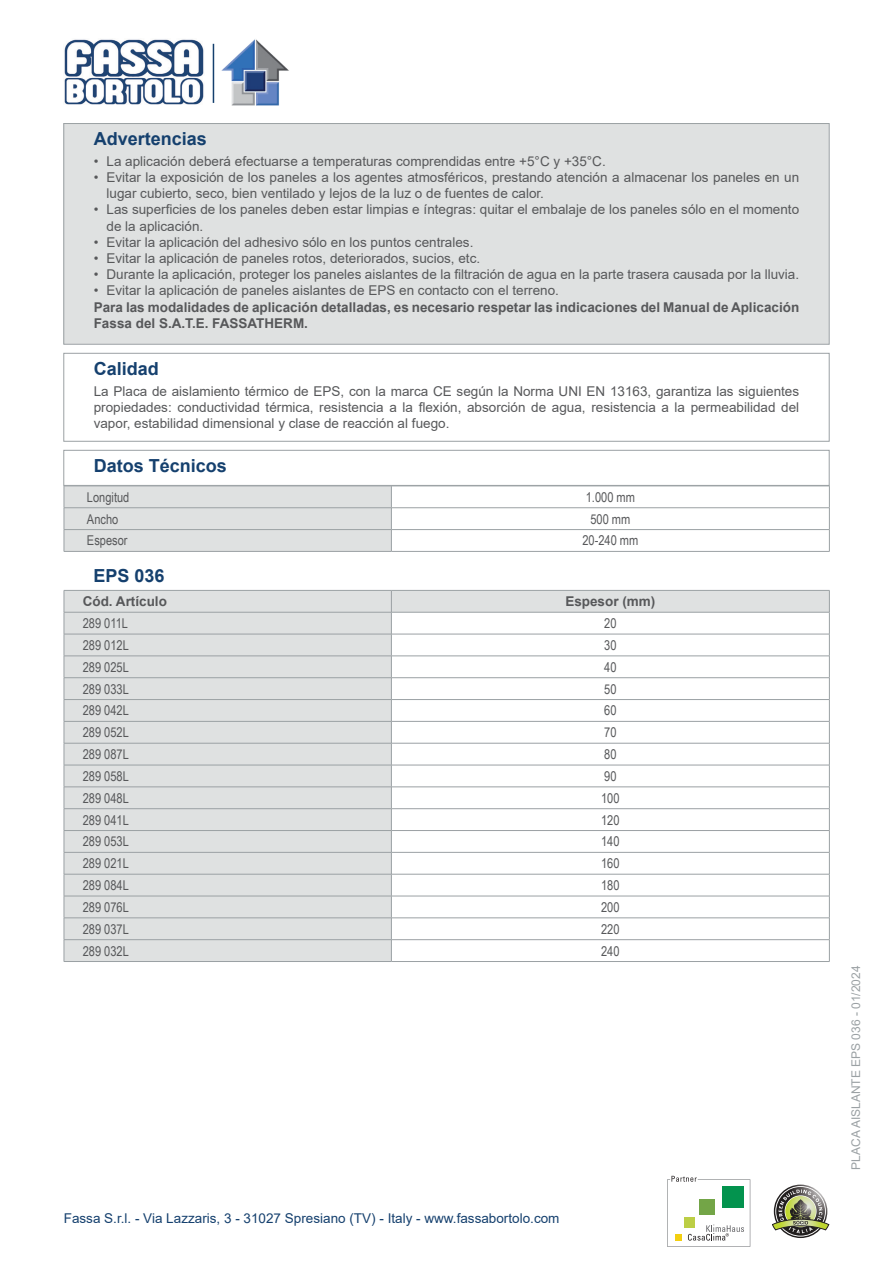
<style>
.page{position:relative;width:893px;height:1263px;background:#fff}
.page>*{position:absolute;margin:0;border:0;box-sizing:border-box;transform-origin:0 0}
.Titolo{font:700 18px "Arial";color:#15406e}
.Qualita{font:13.5px/16.2px "Arial";color:#57585a}
.normale_sx{font:13.5px "Arial Narrow";color:#57585a}
.Note{font:700 13.5px/16.2px "Arial";color:#57585a}
.t1{font:13.5px "Arial";color:#15406e}
.normale_centrato{font:13.5px "Arial Narrow";color:#57585a}
.grassetto_sx{font:700 13.5px "Arial";color:#57585a}
.grassetto_centrato{font:700 13.5px "Arial";color:#57585a}
.t2{font:12px "Arial";color:#9ba1a4}
</style>
<div class="page">
<div style="left:64px;top:124px;width:765px;height:220px;background:#dfe1e1"></div>
<div style="left:64px;top:123px;width:765px;height:221px;border:1px solid #9ba1a4"></div>
<div style="left:64px;top:353px;width:765px;height:88px;border:1px solid #9ba1a4"></div>
<div style="left:64px;top:450px;width:765px;height:36px;border:1px solid #9ba1a4"></div>
<hr style="left:391px;top:486px;width:439px;height:1px;background:#9ba1a4">
<hr style="left:391px;top:507px;width:439px;height:1px;background:#9ba1a4">
<hr style="left:64px;top:551px;width:327px;height:1px;background:#9ba1a4">
<hr style="left:391px;top:529px;width:439px;height:1px;background:#9ba1a4">
<div style="left:64px;top:486px;width:328px;height:65px;background:#dfe1e1"></div>
<svg style="left:829px;top:486px;width:1px;height:65px"></svg>
<hr style="left:391px;top:551px;width:439px;height:1px;background:#9ba1a4">
<svg style="left:65px;top:591px;width:764px;height:370px"></svg>
<hr style="left:64px;top:590px;width:327px;height:1px;background:#9ba1a4">
<hr style="left:64px;top:612px;width:327px;height:1px;background:#9ba1a4">
<hr style="left:391px;top:590px;width:439px;height:1px;background:#9ba1a4">
<hr style="left:391px;top:612px;width:439px;height:1px;background:#9ba1a4">
<hr style="left:64px;top:634px;width:327px;height:1px;background:#9ba1a4">
<hr style="left:391px;top:634px;width:439px;height:1px;background:#9ba1a4">
<hr style="left:64px;top:656px;width:327px;height:1px;background:#9ba1a4">
<hr style="left:391px;top:656px;width:439px;height:1px;background:#9ba1a4">
<hr style="left:64px;top:677px;width:327px;height:1px;background:#9ba1a4">
<hr style="left:391px;top:677px;width:439px;height:1px;background:#9ba1a4">
<hr style="left:64px;top:699px;width:327px;height:1px;background:#9ba1a4">
<hr style="left:391px;top:699px;width:439px;height:1px;background:#9ba1a4">
<hr style="left:64px;top:721px;width:327px;height:1px;background:#9ba1a4">
<hr style="left:391px;top:721px;width:439px;height:1px;background:#9ba1a4">
<hr style="left:64px;top:743px;width:327px;height:1px;background:#9ba1a4">
<hr style="left:391px;top:743px;width:439px;height:1px;background:#9ba1a4">
<hr style="left:64px;top:765px;width:327px;height:1px;background:#9ba1a4">
<hr style="left:391px;top:765px;width:439px;height:1px;background:#9ba1a4">
<hr style="left:64px;top:787px;width:327px;height:1px;background:#9ba1a4">
<hr style="left:391px;top:787px;width:439px;height:1px;background:#9ba1a4">
<hr style="left:64px;top:808px;width:327px;height:1px;background:#9ba1a4">
<hr style="left:391px;top:808px;width:439px;height:1px;background:#9ba1a4">
<hr style="left:64px;top:830px;width:327px;height:1px;background:#9ba1a4">
<hr style="left:391px;top:830px;width:439px;height:1px;background:#9ba1a4">
<hr style="left:64px;top:852px;width:327px;height:1px;background:#9ba1a4">
<hr style="left:391px;top:852px;width:439px;height:1px;background:#9ba1a4">
<hr style="left:64px;top:874px;width:327px;height:1px;background:#9ba1a4">
<hr style="left:391px;top:874px;width:439px;height:1px;background:#9ba1a4">
<hr style="left:64px;top:896px;width:327px;height:1px;background:#9ba1a4">
<hr style="left:391px;top:896px;width:439px;height:1px;background:#9ba1a4">
<hr style="left:64px;top:917px;width:327px;height:1px;background:#9ba1a4">
<hr style="left:391px;top:917px;width:439px;height:1px;background:#9ba1a4">
<hr style="left:64px;top:939px;width:327px;height:1px;background:#9ba1a4">
<svg style="left:64px;top:591px;width:1px;height:370px"></svg>
<hr style="left:64px;top:961px;width:327px;height:1px;background:#9ba1a4">
<hr style="left:391px;top:939px;width:439px;height:1px;background:#9ba1a4">
<svg style="left:391px;top:591px;width:1px;height:370px"></svg>
<svg style="left:829px;top:591px;width:1px;height:370px"></svg>
<hr style="left:391px;top:961px;width:439px;height:1px;background:#9ba1a4">
<svg style="left:667px;top:1176px;width:83px;height:71px"></svg>
<svg style="left:772px;top:1186px;width:57px;height:50px"></svg>
<img style="left:64px;top:39px;width:140px;height:66px">
<hr style="left:213px;top:44px;width:1px;height:59px;background:#15406e">
<img style="left:221px;top:39px;width:68px;height:67px">
<p class="Titolo" style="left:94px;top:126px;width:115px">Advertencias</p>
<p class="Qualita" style="left:94px;top:153px;width:514px">• La aplicación deberá efectuarse a temperaturas comprendidas entre +5°C y +35°C.</p>
<p class="Qualita" style="left:106px;top:169px;width:694px;text-indent:-13px">• Evitar la exposición de los paneles a los agentes atmosféricos, prestando atención a almacenar los paneles en un lugar cubierto, seco, bien ventilado y lejos de la luz o de fuentes de calor.</p>
<p class="Qualita" style="left:106px;top:201px;width:694px;text-indent:-13px">• Las superficies de los paneles deben estar limpias e íntegras: quitar el embalaje de los paneles sólo en el momento de la aplicación.</p>
<p class="Qualita" style="left:94px;top:234px;width:381px">• Evitar la aplicación del adhesivo sólo en los puntos centrales.</p>
<p class="Qualita" style="left:94px;top:250px;width:388px">• Evitar la aplicación de paneles rotos, deteriorados, sucios, etc.</p>
<p class="Qualita" style="left:94px;top:266px;width:707px">• Durante la aplicación, proteger los paneles aislantes de la filtración de agua en la parte trasera causada por la lluvia.</p>
<p class="Qualita" style="left:94px;top:282px;width:467px">• Evitar la aplicación de paneles aislantes de EPS en contacto con el terreno.</p>
<p class="Note" style="left:94px;top:299px;width:707px">Para las modalidades de aplicación detalladas, es necesario respetar las indicaciones del Manual de Aplicación<br>Fassa del S.A.T.E. FASSATHERM.</p>
<p class="Titolo" style="left:94px;top:356px;width:67px">Calidad</p>
<p class="Qualita" style="left:94px;top:383px;width:707px;text-align:justify">La Placa de aislamiento térmico de EPS, con la marca CE según la Norma UNI EN 13163, garantiza las siguientes propiedades: conductividad térmica, resistencia a la flexión, absorción de agua, resistencia a la permeabilidad del vapor, estabilidad dimensional y clase de reacción al fuego.</p>
<p class="Titolo" style="left:94px;top:453px;width:135px">Datos Técnicos</p>
<p class="normale_sx" style="left:87px;top:487px;width:44px">Longitud</p>
<p class="normale_centrato" style="left:586px;top:487px;width:51px">1.000 mm</p>
<p class="normale_sx" style="left:87px;top:509px;width:33px">Ancho</p>
<p class="normale_centrato" style="left:590px;top:509px;width:41px">500 mm</p>
<p class="normale_sx" style="left:87px;top:531px;width:42px">Espesor</p>
<p class="normale_centrato" style="left:582px;top:531px;width:57px">20-240 mm</p>
<p class="Titolo" style="left:94px;top:563px;width:73px">EPS 036</p>
<p class="grassetto_sx" style="left:83px;top:592px;width:86px">Cód. Artículo</p>
<p class="grassetto_centrato" style="left:565px;top:592px;width:92px">Espesor (mm)</p>
<p class="normale_sx" style="left:83px;top:613px;width:47px">289 011L</p>
<p class="normale_centrato" style="left:604px;top:613px;width:14px">20</p>
<p class="normale_sx" style="left:83px;top:635px;width:48px">289 012L</p>
<p class="normale_centrato" style="left:604px;top:635px;width:14px">30</p>
<p class="normale_sx" style="left:83px;top:657px;width:48px">289 025L</p>
<p class="normale_centrato" style="left:604px;top:657px;width:14px">40</p>
<p class="normale_sx" style="left:83px;top:679px;width:48px">289 033L</p>
<p class="normale_centrato" style="left:604px;top:679px;width:14px">50</p>
<p class="normale_sx" style="left:83px;top:701px;width:48px">289 042L</p>
<p class="normale_centrato" style="left:604px;top:701px;width:14px">60</p>
<p class="normale_sx" style="left:83px;top:722px;width:48px">289 052L</p>
<p class="normale_centrato" style="left:604px;top:722px;width:14px">70</p>
<p class="normale_sx" style="left:83px;top:744px;width:48px">289 087L</p>
<p class="normale_centrato" style="left:604px;top:744px;width:14px">80</p>
<p class="normale_sx" style="left:83px;top:766px;width:48px">289 058L</p>
<p class="normale_centrato" style="left:604px;top:766px;width:14px">90</p>
<p class="normale_sx" style="left:83px;top:788px;width:48px">289 048L</p>
<p class="normale_centrato" style="left:601px;top:788px;width:20px">100</p>
<p class="normale_sx" style="left:83px;top:810px;width:48px">289 041L</p>
<p class="normale_centrato" style="left:601px;top:810px;width:20px">120</p>
<p class="normale_sx" style="left:83px;top:832px;width:48px">289 053L</p>
<p class="normale_centrato" style="left:601px;top:832px;width:20px">140</p>
<p class="normale_sx" style="left:83px;top:853px;width:48px">289 021L</p>
<p class="normale_centrato" style="left:601px;top:853px;width:20px">160</p>
<p class="normale_sx" style="left:83px;top:875px;width:48px">289 084L</p>
<p class="normale_centrato" style="left:601px;top:875px;width:20px">180</p>
<p class="normale_sx" style="left:83px;top:897px;width:48px">289 076L</p>
<p class="normale_centrato" style="left:601px;top:897px;width:20px">200</p>
<p class="normale_sx" style="left:83px;top:919px;width:48px">289 037L</p>
<p class="normale_centrato" style="left:601px;top:919px;width:20px">220</p>
<p class="normale_sx" style="left:83px;top:941px;width:48px">289 032L</p>
<p class="normale_centrato" style="left:601px;top:941px;width:20px">240</p>
<p class="t1" style="left:64px;top:1208px;width:497px">Fassa S.r.l. - Via Lazzaris, 3 - 31027 Spresiano (TV) - Italy - www.fassabortolo.com</p>
<p class="t2" style="left:848px;top:1170px;width:206px;rotate:-90deg">PLACA AISLANTE EPS 036 - 01/2024</p>
</div>
